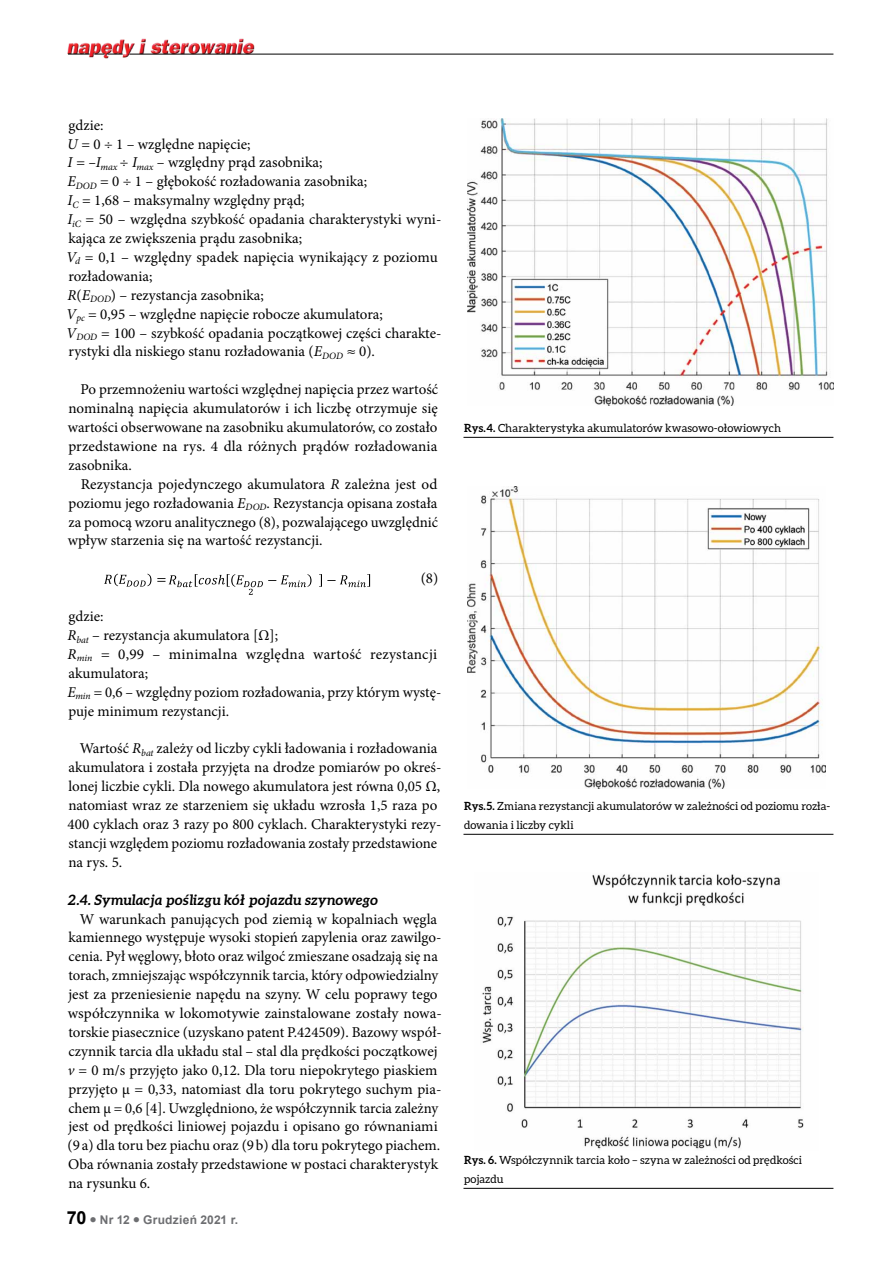
<style>
.page{position:relative;width:893px;height:1263px;background:#fff}
.page>*{position:absolute;margin:0;border:0;box-sizing:border-box;transform-origin:0 0}
.t1{font:15px/18.9px "Minion Pro";color:#000}
.t2{font:italic 700 14.25px "Aleo";letter-spacing:-.005em;color:#000}
.t3{font:700 12px "Arial";letter-spacing:.02em;color:#6d6e71}
.t4{font:11.25px/18.9px "Aleo";letter-spacing:.01em;color:#000}
.s1{font-style:italic}
.s2{font-size:18px;color:#000}
.s3{font-weight:700}
</style>
<div class="page">
<img style="left:67px;top:38px;width:190px;height:21px">
<hr style="left:129px;top:54px;width:704px;height:1px;background:#000">
<svg style="left:68px;top:54px;width:55px;height:1px"></svg>
<svg style="left:104px;top:574px;width:47px;height:13px"></svg>
<svg style="left:157px;top:574px;width:154px;height:21px"></svg>
<svg style="left:319px;top:574px;width:51px;height:13px"></svg>
<hr style="left:463px;top:1188px;width:370px;height:1px;background:#000">
<hr style="left:463px;top:437px;width:370px;height:1px;background:#000">
<hr style="left:463px;top:834px;width:370px;height:1px;background:#000">
<img style="left:468px;top:119px;width:365px;height:286px">
<img style="left:468px;top:487px;width:357px;height:301px">
<img style="left:482px;top:874px;width:322px;height:275px">
<p class="t1" style="left:66px;top:115px;width:377px">gdzie:<br><span class="s1">U</span> = 0 ÷ 1 – względne napięcie;<br><span class="s1">I = –I</span><sub>max</sub> <span class="s1">÷ I</span><sub>max</sub> – względny prąd zasobnika;<br><span class="s1">E</span><sub>DOD</sub> = 0 ÷ 1 – głębokość rozładowania zasobnika;<br><span class="s1">I</span><sub>C</sub> = 1,68 – maksymalny względny prąd;<br><span class="s1">I</span><sub>iC</sub> = 50 – względna szybkość opadania charakterystyki wyni&shy;kająca ze zwiększenia prądu zasobnika;<br><span class="s1">V</span><sub>d</sub> = 0,1 – względny spadek napięcia wynikający z poziomu rozładowania;<br><span class="s1">R</span>(<span class="s1">E</span><sub>DOD</sub>) – rezystancja zasobnika;<br><span class="s1">V</span><sub>pc</sub> = 0,95 – względne napięcie robocze akumulatora;<br><span class="s1">V</span><sub>DOD</sub> = 100 – szybkość opadania początkowej części charakte&shy;rystyki dla niskiego stanu rozładowania (<span class="s1">E</span><sub>DOD</sub> <span class="s1">≈</span> 0).</p>
<p class="t1" style="left:68px;top:380px;width:372px;text-align:justify;text-indent:13px">Po przemnożeniu wartości względnej napięcia przez wartość nominalną napięcia akumulatorów i ich liczbę otrzymuje się wartości obserwowane na zasobniku akumulatorów, co zostało przedstawione na rys. 4 dla różnych prądów rozładowania zasobnika.</p>
<p class="t1" style="left:68px;top:475px;width:372px;text-align:justify;text-indent:13px">Rezystancja pojedynczego akumulatora <span class="s1">R</span> zależna jest od poziomu jego rozładowania <span class="s1">E</span><sub>DOD</sub>. Rezystancja opisana została za pomocą wzoru analitycznego (8), pozwalającego uwzględnić wpływ starzenia się na wartość rezystancji.</p>
<p class="t1" style="left:421px;top:568px;width:19px">(8)</p>
<p class="t1" style="left:68px;top:607px;width:375px">gdzie:<br><span class="s1">R</span><sub>bat</sub> – rezystancja akumulatora [Ω];<br><span class="s1">R</span><sub>min</sub> <span class="s1">=</span> 0,99 – minimalna względna wartość rezystancji akumulatora;<br><span class="s1">E</span><sub>min</sub> <span class="s1">=</span> 0,6 – względny poziom rozładowania, przy którym wystę&shy;puje minimum rezystancji.</p>
<p class="t1" style="left:68px;top:739px;width:375px;text-indent:12px">Wartość <span class="s1">R</span><sub>bat</sub> zależy od liczby cykli ładowania i rozładowania akumulatora i została przyjęta na drodze pomiarów po okreś&shy;lonej liczbie cykli. Dla nowego akumulatora jest równa 0,05 Ω, natomiast wraz ze starzeniem się układu wzrosła 1,5 raza po 400 cyklach oraz 3 razy po 800 cyklach. Charakterystyki rezy&shy;stancji względem poziomu rozładowania zostały przedstawione na rys. 5.</p>
<p class="t2" style="left:68px;top:891px;width:312px">2.4. Symulacja poślizgu kół pojazdu szynowego</p>
<p class="t1" style="left:68px;top:909px;width:376px;text-indent:12px">W warunkach panujących pod ziemią w kopalniach węgla kamiennego występuje wysoki stopień zapylenia oraz zawilgo&shy;cenia. Pył węglowy, błoto oraz wilgoć zmieszane osadzają się na torach, zmniejszając współczynnik tarcia, który odpowiedzialny jest za przeniesienie napędu na szyny. W celu poprawy tego współczynnika w lokomotywie zainstalowane zostały nowa&shy;torskie piasecznice (uzyskano patent P.424509). Bazowy współ&shy;czynnik tarcia dla układu stal – stal dla prędkości początkowej <span class="s1">v</span> = 0 m/s przyjęto jako 0,12. Dla toru niepokrytego piaskiem przyjęto μ = 0,33, natomiast dla toru pokrytego suchym pia&shy;chem μ = 0,6 [4]. Uwzględniono, że współczynnik tarcia zależny jest od prędkości liniowej pojazdu i opisano go równaniami (9 a) dla toru bez piachu oraz (9b) dla toru pokrytego piachem.<br>Oba równania zostały przedstawione w postaci charakterystyk na rysunku 6.</p>
<p class="t3" style="left:67px;top:1212px;width:173px"><span class="s2">70</span> ● Nr 12 ● Grudzień 2021 r.</p>
<p class="t4" style="left:464px;top:418px;width:318px"><span class="s3">Rys. 4.</span> Charakterystyka akumulatorów kwasowo-ołowiowych</p>
<p class="t4" style="left:464px;top:796px;width:368px"><span class="s3">Rys. 5.</span> Zmiana rezystancji akumulatorów w zależności od poziomu rozła&shy;dowania i liczby cykli</p>
<p class="t4" style="left:464px;top:1150px;width:339px"><span class="s3">Rys. 6.</span> Współczynnik tarcia koło – szyna w zależności od prędkości pojazdu</p>
</div>
